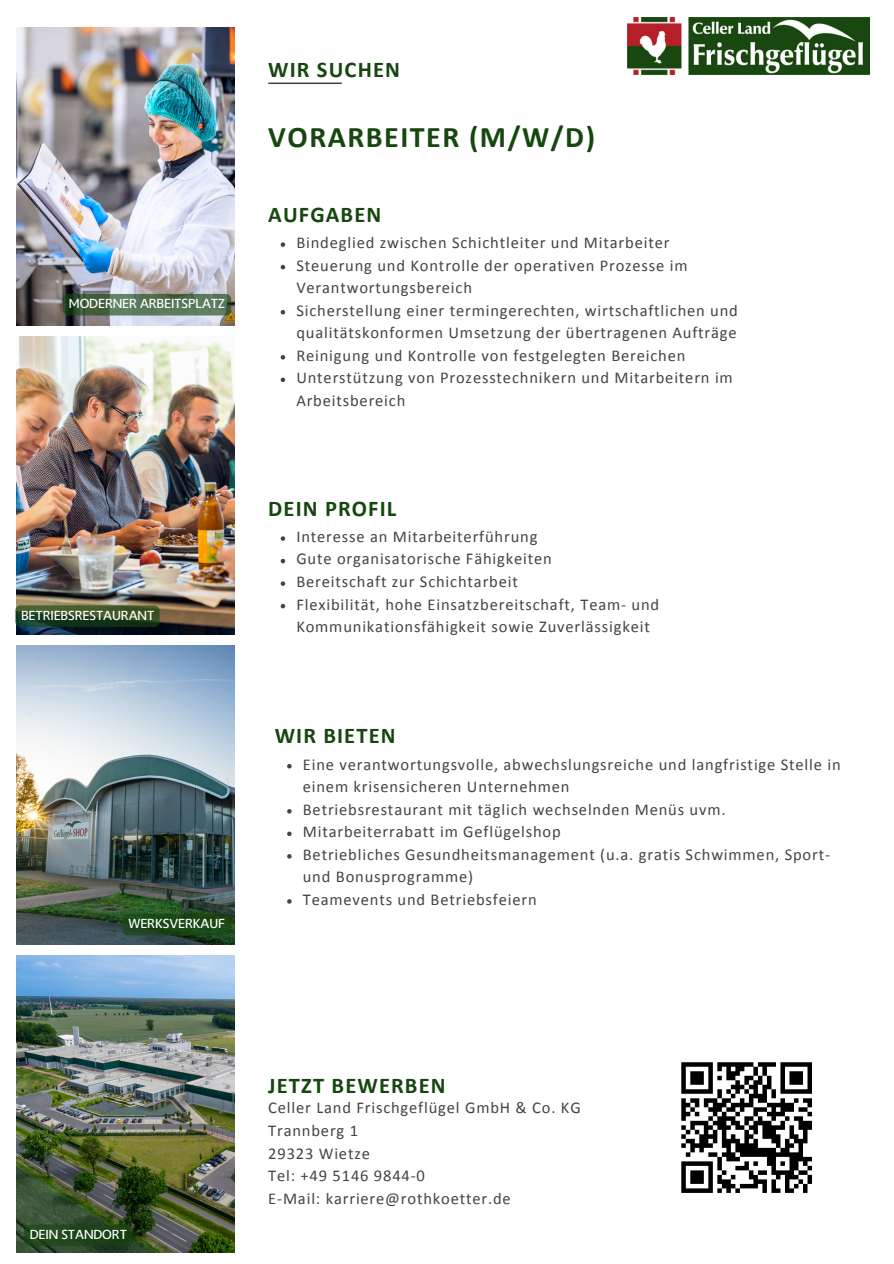
<style>
.page{position:relative;width:894px;height:1264px;background:#fff}
.page>*{position:absolute;margin:0;border:0;box-sizing:border-box;transform-origin:0 0}
.t1{font:700 30px "Calibri";letter-spacing:.05em;color:#16470f}
.t2{font:700 22.5px "Calibri";letter-spacing:.05em;color:#16470f}
.t3{font:16.5px/22.5px "Calibri";letter-spacing:.05em;color:#444440}
.t4{font:14.55px "Slippy";color:#fff}
</style>
<div class="page">
<img style="left:16px;top:645px;width:219px;height:299px">
<img style="left:16px;top:337px;width:219px;height:297px">
<img style="left:16px;top:955px;width:219px;height:297px">
<img style="left:16px;top:27px;width:219px;height:299px">
<svg style="left:268px;top:82px;width:73px;height:2px"></svg>
<svg style="left:681px;top:1062px;width:130px;height:130px"></svg>
<svg style="left:280px;top:536px;width:5px;height:5px"></svg>
<svg style="left:280px;top:559px;width:5px;height:4px"></svg>
<svg style="left:280px;top:581px;width:5px;height:5px"></svg>
<svg style="left:280px;top:604px;width:5px;height:4px"></svg>
<img style="left:627px;top:18px;width:241px;height:56px">
<svg style="left:280px;top:242px;width:5px;height:5px"></svg>
<svg style="left:280px;top:265px;width:5px;height:4px"></svg>
<svg style="left:280px;top:310px;width:5px;height:4px"></svg>
<svg style="left:280px;top:355px;width:5px;height:4px"></svg>
<svg style="left:280px;top:377px;width:5px;height:5px"></svg>
<div style="left:24px;top:1224px;width:108px;height:22px;background:#1c4419;border-radius:5px"></div>
<div style="left:15px;top:605px;width:144px;height:22px;background:#16470f;border-radius:5px;opacity:.64"></div>
<svg style="left:63px;top:294px;width:168px;height:21px;background:#4e6d4e"></svg>
<svg style="left:287px;top:764px;width:4px;height:4px"></svg>
<svg style="left:287px;top:809px;width:4px;height:4px"></svg>
<svg style="left:287px;top:831px;width:4px;height:5px"></svg>
<svg style="left:287px;top:854px;width:4px;height:4px"></svg>
<svg style="left:287px;top:899px;width:4px;height:4px"></svg>
<div style="left:122px;top:913px;width:109px;height:22px;background:#16470f;border-radius:5px"></div>
<p class="t4" style="left:69px;top:296px;width:157px">MODERNER ARBEITSPLATZ</p>
<p class="t4" style="left:21px;top:607px;width:135px">BETRIEBSRESTAURANT</p>
<p class="t4" style="left:128px;top:915px;width:98px">WERKSVERKAUF</p>
<p class="t2" style="left:268px;top:60px;width:133px">WIR SUCHEN</p>
<p class="t1" style="left:268px;top:124px;width:328px">VORARBEITER (M/W/D)</p>
<p class="t2" style="left:268px;top:205px;width:114px">AUFGABEN</p>
<p class="t3" style="left:296px;top:233px;width:374px">Bindeglied zwischen Schichtleiter und Mitarbeiter</p>
<p class="t3" style="left:296px;top:255px;width:392px">Steuerung und Kontrolle der operativen Prozesse im<br>Verantwortungsbereich</p>
<p class="t3" style="left:296px;top:300px;width:443px">Sicherstellung einer termingerechten, wirtschaftlichen und qualitätskonformen Umsetzung der übertragenen Aufträge</p>
<p class="t3" style="left:296px;top:345px;width:390px">Reinigung und Kontrolle von festgelegten Bereichen</p>
<p class="t3" style="left:296px;top:368px;width:438px">Unterstützung von Prozesstechnikern und Mitarbeitern im<br>Arbeitsbereich</p>
<p class="t2" style="left:268px;top:499px;width:130px">DEIN PROFIL</p>
<p class="t3" style="left:296px;top:526px;width:242px">Interesse an Mitarbeiterführung</p>
<p class="t3" style="left:296px;top:549px;width:257px">Gute organisatorische Fähigkeiten</p>
<p class="t3" style="left:296px;top:571px;width:223px">Bereitschaft zur Schichtarbeit</p>
<p class="t3" style="left:296px;top:594px;width:364px">Flexibilität, hohe Einsatzbereitschaft, Team- und<br>Kommunikationsfähigkeit sowie Zuverlässigkeit</p>
<p class="t2" style="left:275px;top:726px;width:122px">WIR BIETEN</p>
<p class="t3" style="left:303px;top:754px;width:539px">Eine verantwortungsvolle, abwechslungsreiche und langfristige Stelle in einem krisensicheren Unternehmen</p>
<p class="t3" style="left:303px;top:799px;width:424px">Betriebsrestaurant mit täglich wechselnden Menüs uvm.</p>
<p class="t3" style="left:303px;top:821px;width:259px">Mitarbeiterrabatt im Geflügelshop</p>
<p class="t3" style="left:303px;top:844px;width:528px">Betriebliches Gesundheitsmanagement (u.a. gratis Schwimmen, Sport&shy;und Bonusprogramme)</p>
<p class="t3" style="left:303px;top:889px;width:235px">Teamevents und Betriebsfeiern</p>
<p class="t4" style="left:30px;top:1226px;width:99px">DEIN STANDORT</p>
<p class="t2" style="left:268px;top:1075px;width:179px">JETZT BEWERBEN</p>
<p class="t3" style="left:268px;top:1098px;width:314px">Celler Land Frischgeflügel GmbH &amp; Co. KG</p>
<p class="t3" style="left:268px;top:1120px;width:91px">Trannberg 1</p>
<p class="t3" style="left:268px;top:1143px;width:103px">29323 Wietze</p>
<p class="t3" style="left:268px;top:1165px;width:158px">Tel: +49 5146 9844-0</p>
<p class="t3" style="left:268px;top:1188px;width:244px">E-Mail: karriere@rothkoetter.de</p>
</div>
